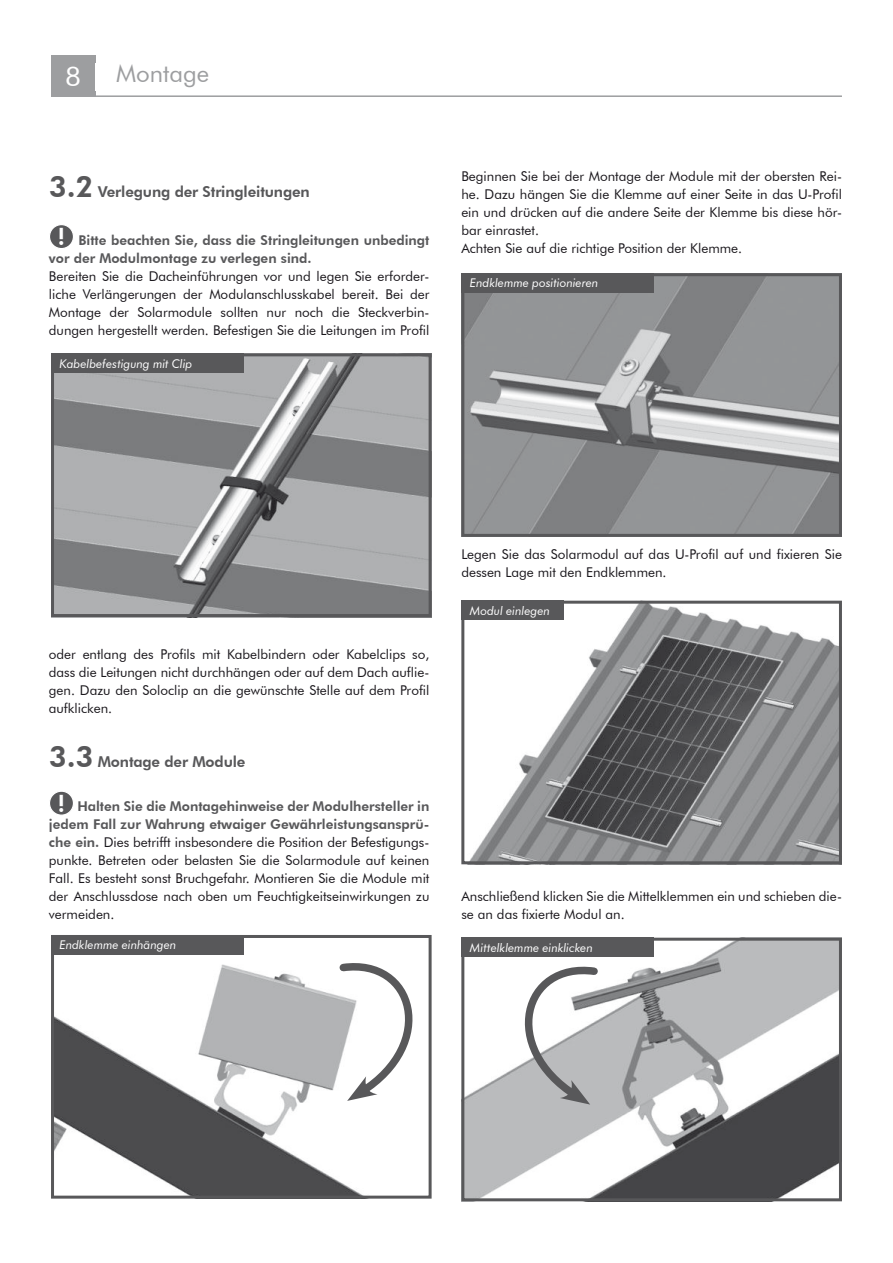
<style>
.page{position:relative;width:893px;height:1263px;background:#fff}
.page>*{position:absolute;margin:0;border:0;box-sizing:border-box;transform-origin:0 0}
.t1{font:27px "Futura BT";color:#fff}
.t2{font:800 15px "Futura BT";letter-spacing:-.01em;color:#58585a}
.t3{font:13.5px/18px "Futura BT";color:#1a171c;text-align:justify}
.t4{font:800 13.5px/18px "Futura BT";color:#58585a}
.t5{font:italic 12px "Futura BT";color:#fff}
.s1{font-size:29.25px}
.s2{font-size:23.4px;color:#fff}
.s3{font-weight:800;font-size:23.4px;color:#fff}
.s4{font-weight:800;color:#58585a}
</style>
<div class="page">
<hr style="left:51px;top:95px;width:791px;height:2px;background:#9d9ea0">
<div style="left:51px;top:55px;width:44px;height:42px;background:#9d9ea0"></div>
<img style="left:55px;top:954px;width:306px;height:240px">
<div style="left:51px;top:935px;width:381px;height:263px;border:3px solid #58585a"></div>
<div style="left:51px;top:935px;width:193px;height:19px;background:#58585a"></div>
<img style="left:465px;top:277px;width:373px;height:256px">
<div style="left:461px;top:273px;width:381px;height:264px;border:3px solid #58585a"></div>
<div style="left:461px;top:273px;width:193px;height:19px;background:#58585a"></div>
<img style="left:470px;top:605px;width:368px;height:255px">
<div style="left:461px;top:601px;width:381px;height:263px;border:3px solid #58585a"></div>
<div style="left:461px;top:601px;width:102px;height:19px;background:#58585a"></div>
<img style="left:465px;top:942px;width:373px;height:255px">
<div style="left:461px;top:938px;width:381px;height:263px;border:3px solid #58585a"></div>
<div style="left:461px;top:938px;width:193px;height:19px;background:#58585a"></div>
<svg style="left:500px;top:961px;width:102px;height:145px"></svg>
<svg style="left:335px;top:958px;width:97px;height:144px"></svg>
<div style="left:49px;top:225px;width:24px;height:24px;background:#58585a;border-radius:50%"></div>
<div style="left:49px;top:224px;width:25px;height:25px;border:1px solid #fff;border-radius:50%"></div>
<div style="left:49px;top:791px;width:24px;height:24px;background:#58585a;border-radius:50%"></div>
<div style="left:49px;top:790px;width:25px;height:26px;border:1px solid #fff;border-radius:50%"></div>
<img style="left:55px;top:357px;width:373px;height:256px">
<div style="left:51px;top:353px;width:381px;height:264px;border:3px solid #58585a"></div>
<div style="left:51px;top:353px;width:193px;height:19px;background:#58585a"></div>
<h1 class="t1" style="left:65px;top:66px;width:17px">8</h1>
<p class="t2" style="left:49px;top:185px;width:262px"><span class="s1">3.2</span> Verlegung der Stringleitungen</p>
<p class="t4" style="left:49px;top:232px;width:382px;text-indent:9px"><span class="s2">!</span> Bitte beachten Sie, dass die Stringleitungen unbedingt vor der Modulmontage zu verlegen sind.</p>
<p class="t3" style="left:49px;top:268px;width:382px">Bereiten Sie die Dacheinführungen vor und legen Sie erforder&shy;liche Verlängerungen der Modulanschlusskabel bereit. Bei der Montage der Solarmodule sollten nur noch die Steckverbin&shy;dungen hergestellt werden. Befestigen Sie die Leitungen im Profil</p>
<p class="t5" style="left:60px;top:358px;width:134px">Kabelbefestigung mit Clip</p>
<p class="t3" style="left:461px;top:168px;width:382px;text-align:left">Beginnen Sie bei der Montage der Module mit der obersten Rei&shy;he. Dazu hängen Sie die Klemme auf einer Seite in das U-Profil ein und drücken auf die andere Seite der Klemme bis diese hör&shy;bar einrastet.<br>Achten Sie auf die richtige Position der Klemme.</p>
<p class="t5" style="left:470px;top:278px;width:130px">Endklemme positionieren</p>
<p class="t3" style="left:49px;top:646px;width:382px">oder entlang des Profils mit Kabelbindern oder Kabelclips so, dass die Leitungen nicht durchhängen oder auf dem Dach auflie&shy;gen. Dazu den Soloclip an die gewünschte Stelle auf dem Profil aufklicken.</p>
<p class="t2" style="left:49px;top:755px;width:198px"><span class="s1">3.3</span> Montage der Module</p>
<p class="t3" style="left:49px;top:798px;width:382px;text-indent:9px"><span class="s3">!</span> <span class="s4">Halten Sie die Montagehinweise der Modulhersteller in jedem Fall zur Wahrung etwaiger Gewährleistungsansprü&shy;che ein.</span> Dies betrifft insbesondere die Position der Befestigungs&shy;punkte. Betreten oder belasten Sie die Solarmodule auf keinen Fall. Es besteht sonst Bruchgefahr. Montieren Sie die Module mit der Anschlussdose nach oben um Feuchtigkeitseinwirkungen zu vermeiden.</p>
<p class="t5" style="left:60px;top:940px;width:118px">Endklemme einhängen</p>
<p class="t3" style="left:461px;top:546px;width:382px">Legen Sie das Solarmodul auf das U-Profil auf und fixieren Sie dessen Lage mit den Endklemmen.</p>
<p class="t5" style="left:470px;top:606px;width:82px">Modul einlegen</p>
<p class="t3" style="left:461px;top:888px;width:382px">Anschließend klicken Sie die Mittelklemmen ein und schieben die&shy;se an das fixierte Modul an.</p>
<p class="t5" style="left:470px;top:942px;width:124px">Mittelklemme einklicken</p>
</div>
